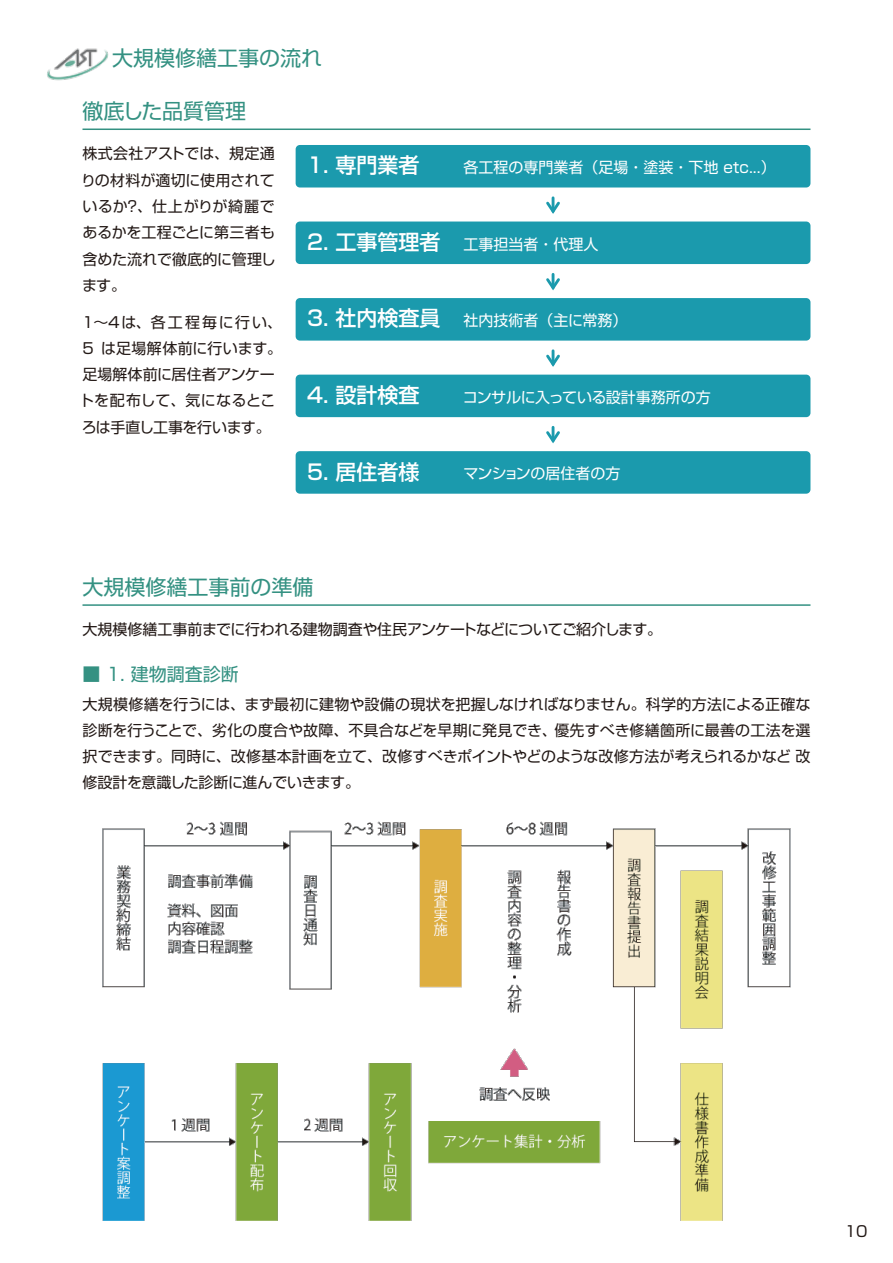
<style>
.page{position:relative;width:893px;height:1263px;background:#fff}
.page>*{position:absolute;margin:0;border:0;box-sizing:border-box;transform-origin:0 0}
.t1{font:21px "Shin Go Pro";color:#349182}
.t2{font:500 21px "Shin Go Pro";color:#fff}
.t3{font:18px "Shin Go Pro";color:#349182}
.t4{font:15px/26.2px "Shin Go Pro";letter-spacing:-.01em;color:#221815;text-align:justify}
.t5{font:15px "Shin Go Pro";color:#fff}
.t6{font:15px "Shin Go Pro";letter-spacing:-.02em;color:#fff}
.s1{font-weight:500;font-size:21px}
</style>
<div class="page">
<img style="left:47px;top:48px;width:62px;height:33px">
<hr style="left:82px;top:129px;width:728px;height:1px;background:#349182">
<div style="left:296px;top:145px;width:514px;height:42px;background:#1b9aad;border-radius:4px"></div>
<svg style="left:546px;top:198px;width:14px;height:16px"></svg>
<svg style="left:546px;top:274px;width:14px;height:17px"></svg>
<svg style="left:546px;top:351px;width:14px;height:16px"></svg>
<svg style="left:546px;top:427px;width:14px;height:17px"></svg>
<div style="left:296px;top:222px;width:514px;height:42px;background:#1b9aad;border-radius:4px"></div>
<div style="left:296px;top:298px;width:514px;height:43px;background:#1b9aad;border-radius:4px"></div>
<div style="left:296px;top:375px;width:514px;height:42px;background:#1b9aad;border-radius:4px"></div>
<div style="left:296px;top:451px;width:514px;height:43px;background:#1b9aad;border-radius:4px"></div>
<hr style="left:82px;top:604px;width:728px;height:2px;background:#349182">
<img style="left:102px;top:821px;width:689px;height:400px">
<h1 class="t1" style="left:112px;top:41px;width:211px">大規模修繕工事の流れ</h1>
<h1 class="t1" style="left:82px;top:94px;width:165px">徹底した品質管理</h1>
<p class="t4" style="left:81px;top:139px;width:196px">株式会社アストでは、規定通りの材料が適切に使用されているか？、仕上がりが綺麗であるかを工程ごとに第三者も含めた流れで徹底的に管理します。</p>
<p class="t4" style="left:79px;top:307px;width:205px;text-align:left">１～４は、各工程毎に行い、<br>5 は足場解体前に行います。足場解体前に居住者アンケートを配布して、気になるところは手直し工事を行います。</p>
<h1 class="t2" style="left:307px;top:148px;width:114px">1. 専門業者</h1>
<p class="t5" style="left:463px;top:155px;width:314px">各工程の専門業者（足場・塗装・下地 etc...）</p>
<p class="t5" style="left:307px;top:232px;width:293px"><span class="s1">2. 工事管理者</span> 工事担当者・代理人</p>
<p class="t5" style="left:307px;top:308px;width:322px"><span class="s1">3. 社内検査員</span> 社内技術者（主に常務）</p>
<h1 class="t2" style="left:307px;top:378px;width:114px">4. 設計検査</h1>
<p class="t6" style="left:463px;top:385px;width:249px">コンサルに入っている設計事務所の方</p>
<h1 class="t2" style="left:307px;top:454px;width:114px">5. 居住者様</h1>
<p class="t5" style="left:463px;top:461px;width:159px">マンションの居住者の方</p>
<h1 class="t1" style="left:82px;top:570px;width:233px">大規模修繕工事前の準備</h1>
<p class="t4" style="left:82px;top:615px;width:581px">大規模修繕工事前までに行われる建物調査や住民アンケートなどについてご紹介します。</p>
<p class="t3" style="left:82px;top:659px;width:158px">■ 1. 建物調査診断</p>
<p class="t4" style="left:82px;top:689px;width:730px">大規模修繕を行うには、まず最初に建物や設備の現状を把握しなければなりません。科学的方法による正確な診断を行うことで、劣化の度合や故障、不具合などを早期に発見でき、優先すべき修繕箇所に最善の工法を選択できます。同時に、改修基本計画を立て、改修すべきポイントやどのような改修方法が考えられるかなど 改修設計を意識した診断に進んでいきます。</p>
<p class="t4" style="left:845px;top:1217px;width:24px">10</p>
</div>
